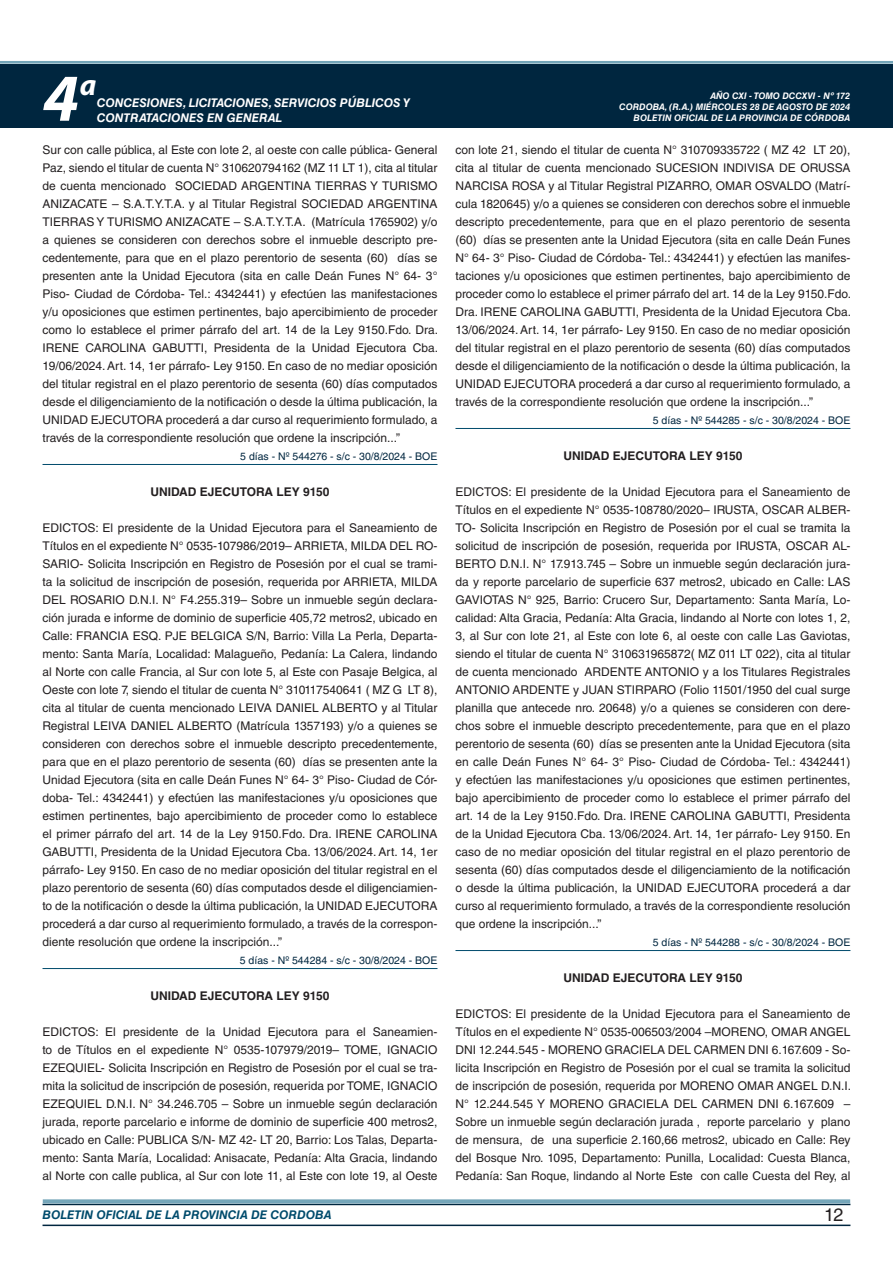
<style>
.page{position:relative;width:893px;height:1263px;background:#fff}
.page>*{position:absolute;margin:0;border:0;box-sizing:border-box;transform-origin:0 0}
.t1{font:italic 700 67.5px "Myriad Pro";color:#fff}
.t2{font:italic 700 30px "Myriad Pro";color:#fff}
.t3{font:18px "Helvetica LT Std";color:#231f20}
.TEXTO_BASE{font:12px/18px "Helvetica LT Std";color:#231f20;text-align:justify}
.RESUELVE{font:700 12px "Helvetica LT Std";color:#231f20}
.t4{font:italic 700 12px/14.4px "Helvetica LT Std";color:#fff}
.t5{font:italic 700 12px "Helvetica LT Std";color:#004b6c}
.FECHA_DE_VENCIMIENTO{font:10.5px "Helvetica LT Std";color:#00263f}
.t6{font:italic 700 9px/10.8px "Helvetica LT Std";color:#fff;text-align:right}
</style>
<div class="page">
<div style="left:0;top:61px;width:893px;height:6px;background:#fff;opacity:.75"></div>
<hr style="left:43px;top:1224px;width:807px;height:2px;background:#00263f">
<div style="left:42px;top:1198px;width:809px;height:8px;background:#fff;opacity:.75"></div>
<div style="left:0;top:64px;width:893px;height:64px;background:#00263f"></div>
<hr style="left:43px;top:464px;width:394px;height:1px;background:#004b6c">
<hr style="left:43px;top:968px;width:394px;height:1px;background:#004b6c">
<hr style="left:455px;top:428px;width:395px;height:1px;background:#004b6c">
<hr style="left:455px;top:950px;width:395px;height:1px;background:#004b6c">
<h1 class="t1" style="left:43px;top:54px;width:38px">4</h1>
<h2 class="t2" style="left:80px;top:66px;width:18px">a</h2>
<p class="t4" style="left:97px;top:96px;width:315px">CONCESIONES, LICITACIONES, SERVICIOS PÚBLICOS Y<br>CONTRATACIONES EN GENERAL</p>
<p class="TEXTO_BASE" style="left:43px;top:141px;width:397px">Sur con calle pública, al Este con lote 2, al oeste con calle pública- General Paz, siendo el titular de cuenta N° 310620794162 (MZ 11 LT 1), cita al titular de cuenta mencionado SOCIEDAD ARGENTINA TIERRAS Y TURISMO ANIZACATE – S.A.T.Y.T.A. y al Titular Registral SOCIEDAD ARGENTINA TIERRAS Y TURISMO ANIZACATE – S.A.T.Y.T.A. (Matrícula 1765902) y/o a quienes se consideren con derechos sobre el inmueble descripto pre&shy;cedentemente, para que en el plazo perentorio de sesenta (60) días se presenten ante la Unidad Ejecutora (sita en calle Deán Funes N° 64- 3° Piso- Ciudad de Córdoba- Tel.: 4342441) y efectúen las manifestaciones y/u oposiciones que estimen pertinentes, bajo apercibimiento de proceder como lo establece el primer párrafo del art. 14 de la Ley 9150.Fdo. Dra.<br>IRENE CAROLINA GABUTTI, Presidenta de la Unidad Ejecutora Cba.<br>19/06/2024. Art. 14, 1er párrafo- Ley 9150. En caso de no mediar oposición del titular registral en el plazo perentorio de sesenta (60) días computados desde el diligenciamiento de la notificación o desde la última publicación, la UNIDAD EJECUTORA procederá a dar curso al requerimiento formulado, a través de la correspondiente resolución que ordene la inscripción...”</p>
<p class="FECHA_DE_VENCIMIENTO" style="left:240px;top:450px;width:199px">5 días - Nº 544276 - s/c - 30/8/2024 - BOE</p>
<p class="RESUELVE" style="left:150px;top:484px;width:181px">UNIDAD EJECUTORA LEY 9150</p>
<p class="TEXTO_BASE" style="left:43px;top:519px;width:396px">EDICTOS: El presidente de la Unidad Ejecutora para el Saneamiento de Títulos en el expediente N° 0535-107986/2019– ARRIETA, MILDA DEL RO-SARIO- Solicita Inscripción en Registro de Posesión por el cual se trami&shy;ta la solicitud de inscripción de posesión, requerida por ARRIETA, MILDA DEL ROSARIO D.N.I. N° F4.255.319– Sobre un inmueble según declara&shy;ción jurada e informe de dominio de superficie 405,72 metros2, ubicado en Calle: FRANCIA ESQ. PJE BELGICA S/N, Barrio: Villa La Perla, Departa&shy;mento: Santa María, Localidad: Malagueño, Pedanía: La Calera, lindando al Norte con calle Francia, al Sur con lote 5, al Este con Pasaje Belgica, al Oeste con lote 7, siendo el titular de cuenta N° 310117540641 ( MZ G LT 8), cita al titular de cuenta mencionado LEIVA DANIEL ALBERTO y al Titular Registral LEIVA DANIEL ALBERTO (Matrícula 1357193) y/o a quienes se consideren con derechos sobre el inmueble descripto precedentemente, para que en el plazo perentorio de sesenta (60) días se presenten ante la Unidad Ejecutora (sita en calle Deán Funes N° 64- 3° Piso- Ciudad de Cór&shy;doba- Tel.: 4342441) y efectúen las manifestaciones y/u oposiciones que estimen pertinentes, bajo apercibimiento de proceder como lo establece el primer párrafo del art. 14 de la Ley 9150.Fdo. Dra. IRENE CAROLINA GABUTTI, Presidenta de la Unidad Ejecutora Cba. 13/06/2024. Art. 14, 1er párrafo- Ley 9150. En caso de no mediar oposición del titular registral en el plazo perentorio de sesenta (60) días computados desde el diligenciamien&shy;to de la notificación o desde la última publicación, la UNIDAD EJECUTORA procederá a dar curso al requerimiento formulado, a través de la correspon&shy;diente resolución que ordene la inscripción...”</p>
<p class="FECHA_DE_VENCIMIENTO" style="left:240px;top:954px;width:199px">5 días - Nº 544284 - s/c - 30/8/2024 - BOE</p>
<p class="RESUELVE" style="left:150px;top:988px;width:181px">UNIDAD EJECUTORA LEY 9150</p>
<p class="TEXTO_BASE" style="left:43px;top:1023px;width:396px">EDICTOS: El presidente de la Unidad Ejecutora para el Saneamien&shy;to de Títulos en el expediente N° 0535-107979/2019– TOME, IGNACIO EZEQUIEL- Solicita Inscripción en Registro de Posesión por el cual se tra&shy;mita la solicitud de inscripción de posesión, requerida por TOME, IGNACIO EZEQUIEL D.N.I. N° 34.246.705 – Sobre un inmueble según declaración jurada, reporte parcelario e informe de dominio de superficie 400 metros2, ubicado en Calle: PUBLICA S/N- MZ 42- LT 20, Barrio: Los Talas, Departa&shy;mento: Santa María, Localidad: Anisacate, Pedanía: Alta Gracia, lindando al Norte con calle publica, al Sur con lote 11, al Este con lote 19, al Oeste</p>
<p class="t6" style="left:619px;top:91px;width:233px">AÑO CXI - TOMO DCCXVI - Nº 172<br>CORDOBA, (R.A.) MIÉRCOLES 28 DE AGOSTO DE 2024</p>
<p class="t6" style="left:634px;top:112px;width:218px">BOLETIN OFICIAL DE LA PROVINCIA DE CÓRDOBA</p>
<p class="TEXTO_BASE" style="left:455px;top:141px;width:397px">con lote 21, siendo el titular de cuenta N° 310709335722 ( MZ 42 LT 20), cita al titular de cuenta mencionado SUCESION INDIVISA DE ORUSSA NARCISA ROSA y al Titular Registral PIZARRO, OMAR OSVALDO (Matrí&shy;cula 1820645) y/o a quienes se consideren con derechos sobre el inmueble descripto precedentemente, para que en el plazo perentorio de sesenta (60) días se presenten ante la Unidad Ejecutora (sita en calle Deán Funes N° 64- 3° Piso- Ciudad de Córdoba- Tel.: 4342441) y efectúen las manifes&shy;taciones y/u oposiciones que estimen pertinentes, bajo apercibimiento de proceder como lo establece el primer párrafo del art. 14 de la Ley 9150.Fdo.<br>Dra. IRENE CAROLINA GABUTTI, Presidenta de la Unidad Ejecutora Cba.<br>13/06/2024. Art. 14, 1er párrafo- Ley 9150. En caso de no mediar oposición del titular registral en el plazo perentorio de sesenta (60) días computados desde el diligenciamiento de la notificación o desde la última publicación, la UNIDAD EJECUTORA procederá a dar curso al requerimiento formulado, a través de la correspondiente resolución que ordene la inscripción...”</p>
<p class="FECHA_DE_VENCIMIENTO" style="left:653px;top:414px;width:199px">5 días - Nº 544285 - s/c - 30/8/2024 - BOE</p>
<p class="RESUELVE" style="left:563px;top:448px;width:181px">UNIDAD EJECUTORA LEY 9150</p>
<p class="TEXTO_BASE" style="left:455px;top:483px;width:396px">EDICTOS: El presidente de la Unidad Ejecutora para el Saneamiento de Títulos en el expediente N° 0535-108780/2020– IRUSTA, OSCAR ALBER-TO- Solicita Inscripción en Registro de Posesión por el cual se tramita la solicitud de inscripción de posesión, requerida por IRUSTA, OSCAR AL-BERTO D.N.I. N° 17.913.745 – Sobre un inmueble según declaración jura&shy;da y reporte parcelario de superficie 637 metros2, ubicado en Calle: LAS GAVIOTAS N° 925, Barrio: Crucero Sur, Departamento: Santa María, Lo&shy;calidad: Alta Gracia, Pedanía: Alta Gracia, lindando al Norte con lotes 1, 2, 3, al Sur con lote 21, al Este con lote 6, al oeste con calle Las Gaviotas, siendo el titular de cuenta N° 310631965872( MZ 011 LT 022), cita al titular de cuenta mencionado ARDENTE ANTONIO y a los Titulares Registrales ANTONIO ARDENTE y JUAN STIRPARO (Folio 11501/1950 del cual surge planilla que antecede nro. 20648) y/o a quienes se consideren con dere&shy;chos sobre el inmueble descripto precedentemente, para que en el plazo perentorio de sesenta (60) días se presenten ante la Unidad Ejecutora (sita en calle Deán Funes N° 64- 3° Piso- Ciudad de Córdoba- Tel.: 4342441) y efectúen las manifestaciones y/u oposiciones que estimen pertinentes, bajo apercibimiento de proceder como lo establece el primer párrafo del art. 14 de la Ley 9150.Fdo. Dra. IRENE CAROLINA GABUTTI, Presidenta de la Unidad Ejecutora Cba. 13/06/2024. Art. 14, 1er párrafo- Ley 9150. En caso de no mediar oposición del titular registral en el plazo perentorio de sesenta (60) días computados desde el diligenciamiento de la notificación o desde la última publicación, la UNIDAD EJECUTORA procederá a dar curso al requerimiento formulado, a través de la correspondiente resolución que ordene la inscripción...”</p>
<p class="FECHA_DE_VENCIMIENTO" style="left:653px;top:936px;width:199px">5 días - Nº 544288 - s/c - 30/8/2024 - BOE</p>
<p class="RESUELVE" style="left:563px;top:970px;width:181px">UNIDAD EJECUTORA LEY 9150</p>
<p class="TEXTO_BASE" style="left:455px;top:1005px;width:397px">EDICTOS: El presidente de la Unidad Ejecutora para el Saneamiento de Títulos en el expediente N° 0535-006503/2004 –MORENO, OMAR ANGEL DNI 12.244.545 - MORENO GRACIELA DEL CARMEN DNI 6.167.609 - So&shy;licita Inscripción en Registro de Posesión por el cual se tramita la solicitud de inscripción de posesión, requerida por MORENO OMAR ANGEL D.N.I.<br>N° 12.244.545 Y MORENO GRACIELA DEL CARMEN DNI 6.167.609 – Sobre un inmueble según declaración jurada , reporte parcelario y plano de mensura, de una superficie 2.160,66 metros2, ubicado en Calle: Rey del Bosque Nro. 1095, Departamento: Punilla, Localidad: Cuesta Blanca, Pedanía: San Roque, lindando al Norte Este con calle Cuesta del Rey, al</p>
<p class="t5" style="left:43px;top:1208px;width:290px">BOLETIN OFICIAL DE LA PROVINCIA DE CORDOBA</p>
<h3 class="t3" style="left:824px;top:1204px;width:21px">12</h3>
</div>
